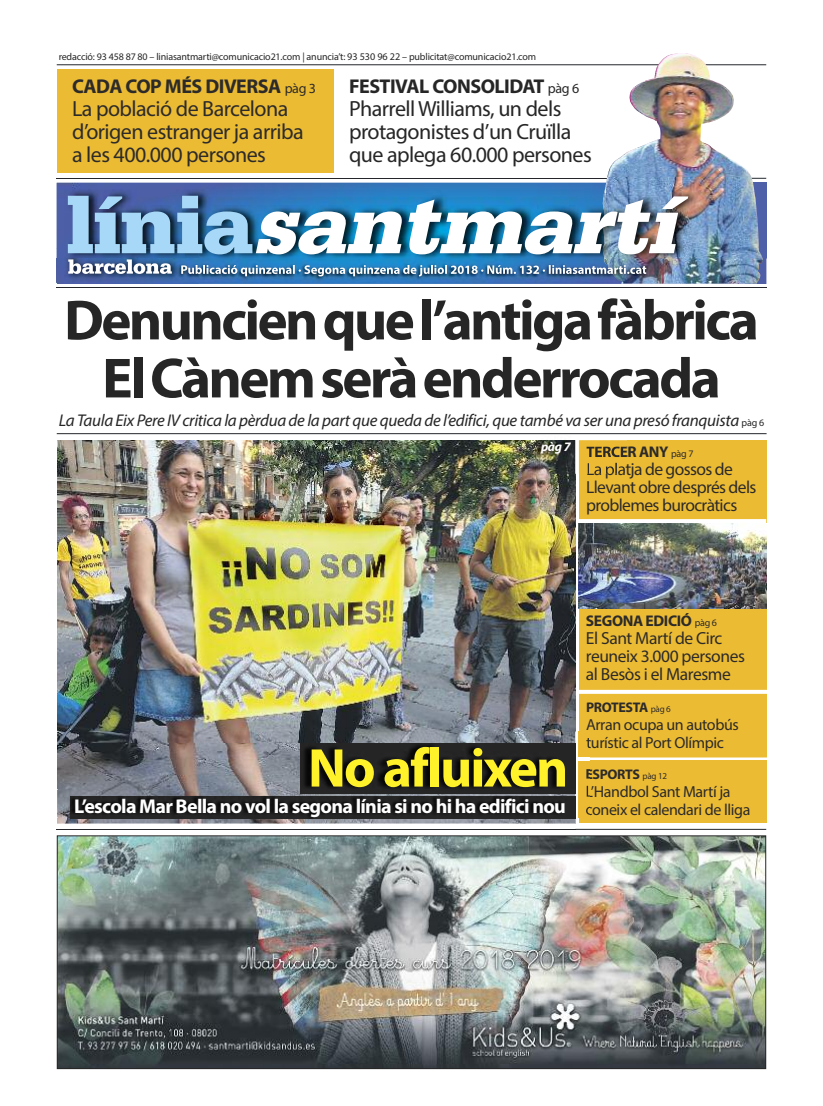
<style>
.page{position:relative;width:823px;height:1106px;background:#fff}
.page>*{position:absolute;margin:0;border:0;box-sizing:border-box;transform-origin:0 0}
.t1{font:italic 900 85px "Serifa";color:#fff}
.t2{font:700 57px/58px "Myriad Pro";letter-spacing:-.045em;color:#272627;text-align:center}
.t3{font:700 55px "Myriad Pro";letter-spacing:-.035em;color:#fff12a}
.t4{font:22px/23px "Myriad Pro";letter-spacing:-.025em;color:#272627}
.t5{font:22px/23px "Myriad Pro";letter-spacing:-.025em;color:#2d2b29}
.t6{font:700 20px "Myriad Pro";letter-spacing:-.035em;color:#fff}
.t7{font:700 20px "Myriad Pro";letter-spacing:-.025em;color:#272627}
.t8{font:700 20px "Myriad Pro";letter-spacing:-.025em;color:#2d2b29}
.t9{font:17.5px/18px "Myriad Pro";letter-spacing:-.035em;color:#2d2b29}
.t10{font:italic 17px "Myriad Pro";letter-spacing:-.02em;color:#272627}
.t11{font:16px/18px "Myriad Pro";letter-spacing:-.025em;color:#2d2b29}
.t12{font:700 15.5px "Myriad Pro";letter-spacing:-.025em;color:#2d2b29}
.t13{font:700 14px "Myriad Pro";letter-spacing:-.025em;color:#2d2b29}
.t14{font:italic 700 13px "Myriad Pro";color:#fff}
.t15{font:10px "Myriad Pro";letter-spacing:-.015em;color:#272627}
.s1{font-size:10.2px}
.s2{font-weight:400;font-size:14px}
.s3{font-style:normal;color:#a7d8f7}
.s4{font-style:normal;font-size:10px}
.s5{font-weight:400;font-size:10px}
.s6{font-weight:400;font-size:9px}
</style>
<div class="page">
<img style="left:59px;top:837px;width:704px;height:230px">
<div style="left:57px;top:835px;width:708px;height:234px;border:1px solid #272627"></div>
<hr style="left:57px;top:829px;width:708px;height:1px;background:#23262b">
<hr style="left:57px;top:178px;width:708px;height:1px;background:#23262b">
<hr style="left:57px;top:64px;width:708px;height:1px;background:#23262b">
<img style="left:601px;top:53px;width:161px;height:205px">
<img style="left:57px;top:440px;width:517px;height:291px">
<hr style="left:57px;top:433px;width:709px;height:1px;background:#23262b">
<div style="left:578px;top:440px;width:187px;height:383px;background:#ecbb34"></div>
<svg style="left:578px;top:519px;width:187px;height:4px"></svg>
<svg style="left:578px;top:690px;width:189px;height:4px"></svg>
<img style="left:578px;top:523px;width:187px;height:85px">
<img style="left:574px;top:440px;width:2px;height:34px">
<img style="left:533px;top:440px;width:41px;height:34px">
<img style="left:578px;top:440px;width:48px;height:34px">
<img style="left:586px;top:446px;width:40px;height:11px">
<img style="left:587px;top:462px;width:38px;height:12px">
<hr style="left:577px;top:757px;width:197px;height:3px;background:#fff">
<div style="left:57px;top:69px;width:276px;height:104px;background:#ecbb34"></div>
<img style="left:765px;top:258px;width:2px;height:30px">
<img style="left:744px;top:258px;width:21px;height:26px">
<svg style="left:744px;top:287px;width:21px;height:1px"></svg>
<img style="left:744px;top:258px;width:18px;height:25px">
<img style="left:56px;top:248px;width:1px;height:40px">
<img style="left:199px;top:258px;width:545px;height:26px">
<img style="left:56px;top:177px;width:546px;height:71px">
<img style="left:57px;top:178px;width:545px;height:1px">
<img style="left:57px;top:183px;width:545px;height:75px">
<img style="left:602px;top:177px;width:142px;height:106px">
<img style="left:199px;top:287px;width:545px;height:1px">
<img style="left:199px;top:265px;width:72px;height:11px">
<img style="left:57px;top:248px;width:142px;height:10px">
<img style="left:57px;top:258px;width:116px;height:26px">
<img style="left:57px;top:287px;width:116px;height:1px">
<img style="left:173px;top:258px;width:26px;height:26px">
<svg style="left:173px;top:287px;width:26px;height:1px"></svg>
<img style="left:68px;top:259px;width:104px;height:15px">
<img style="left:575px;top:731px;width:1px;height:86px">
<img style="left:56px;top:731px;width:519px;height:99px">
<img style="left:578px;top:760px;width:11px;height:55px">
<svg style="left:586px;top:738px;width:3px;height:10px"></svg>
<svg style="left:586px;top:769px;width:3px;height:9px"></svg>
<svg style="left:586px;top:785px;width:3px;height:11px"></svg>
<svg style="left:585px;top:805px;width:4px;height:9px"></svg>
<img style="left:57px;top:789px;width:517px;height:34px">
<img style="left:70px;top:797px;width:505px;height:21px">
<svg style="left:574px;top:793px;width:1px;height:24px"></svg>
<svg style="left:56px;top:789px;width:1px;height:28px"></svg>
<img style="left:300px;top:789px;width:275px;height:4px">
<p class="t15" style="left:59px;top:53px;width:479px">redacció: 93 458 87 80 – liniasantmarti@comunicacio21.com | anuncia’t: <span class="s1">93 530 96 22</span> – publicitat@comunicacio21.com</p>
<p class="t8" style="left:72px;top:79px;width:245px">CADA COP MÉS DIVERSA <span class="s2">pàg 3</span></p>
<p class="t5" style="left:72px;top:99px;width:233px">La població de Barcelona d’origen estranger ja arriba a les 400.000 persones</p>
<h1 class="t1" style="left:66px;top:196px;width:610px"><span class="s3">l í n i a</span> santmartí</h1>
<p class="t7" style="left:349px;top:79px;width:231px">FESTIVAL CONSOLIDAT <span class="s2">pàg 6</span></p>
<p class="t4" style="left:349px;top:99px;width:244px">PharrellWilliams, un dels protagonistes d’un Cruïlla que aplega 60.000 persones</p>
<h2 class="t2" style="left:64px;top:296px;width:695px">Denuncienquel’antigafàbrica<br>ElCànemseràenderrocada</h2>
<p class="t10" style="left:59px;top:414px;width:706px">La Taula Eix Pere IV critica la pèrdua de la part que queda de l’edifici, que també va ser una presó franquista <span class="s4">pàg 6</span></p>
<p class="t14" style="left:540px;top:442px;width:31px">pàg 7</p>
<p class="t12" style="left:585px;top:446px;width:109px">TERCER ANY <span class="s5">pàg 7</span></p>
<p class="t9" style="left:585px;top:461px;width:172px">La platja de gossos de<br>Llevant obre després dels problemes burocràtics</p>
<h3 class="t3" style="left:308px;top:747px;width:262px">No afluixen</h3>
<p class="t6" style="left:74px;top:798px;width:493px">L’escola Mar Bella no vol la segona línia si no hi ha edifici nou</p>
<p class="t12" style="left:585px;top:615px;width:132px">SEGONA EDICIÓ <span class="s5">pàg 6</span></p>
<p class="t9" style="left:585px;top:630px;width:160px">El Sant Martí de Circ reuneix 3.000 persones al Besòs i el Maresme</p>
<p class="t13" style="left:585px;top:702px;width:86px">PROTESTA <span class="s6">pàg 6</span></p>
<p class="t11" style="left:585px;top:716px;width:154px">Arran ocupa un autobús turístic al Port Olímpic</p>
<p class="t13" style="left:585px;top:768px;width:83px">ESPORTS <span class="s6">pàg 12</span></p>
<p class="t11" style="left:585px;top:783px;width:166px">L’Handbol Sant Martí ja coneix el calendari de lliga</p>
</div>
